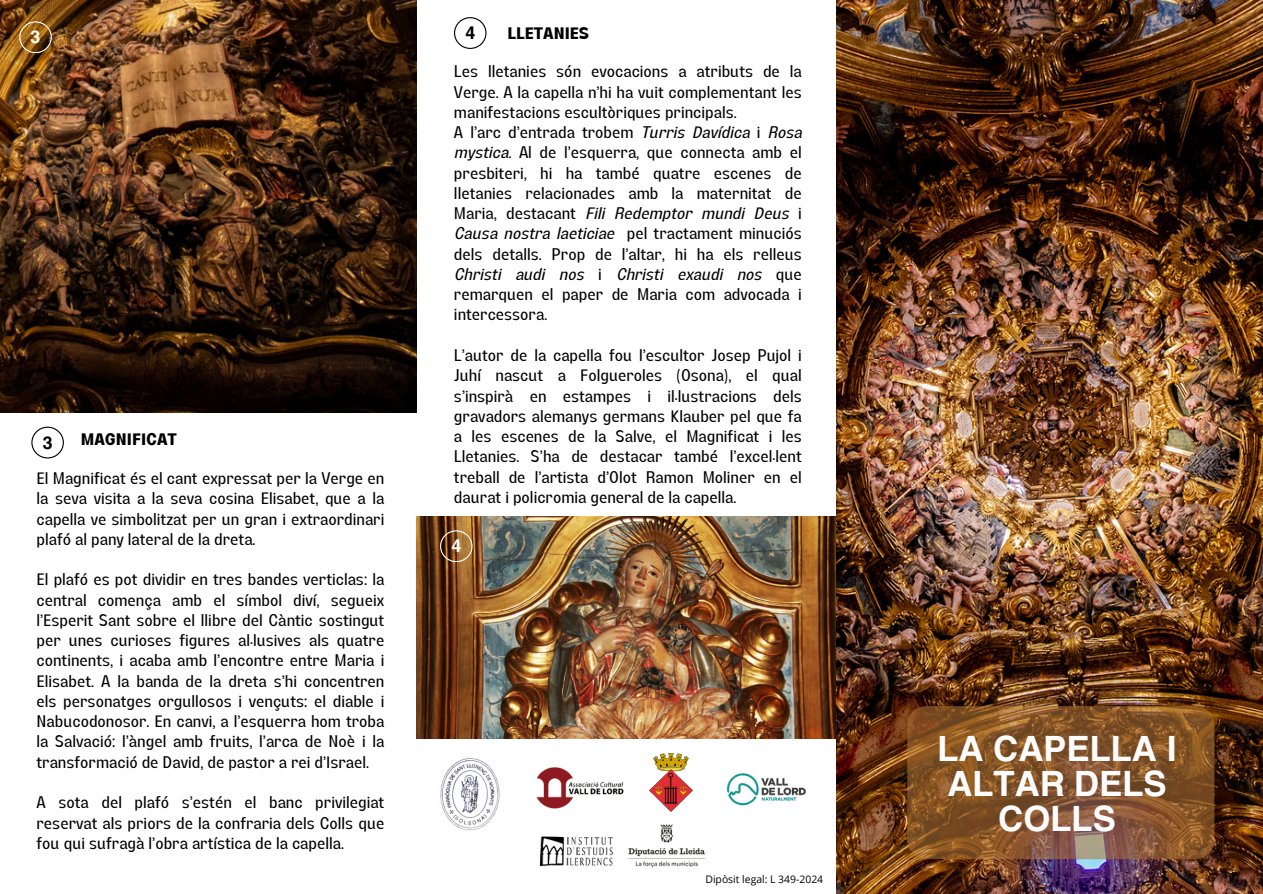
<style>
.page{position:relative;width:1263px;height:894px;background:#fff}
.page>*{position:absolute;margin:0;border:0;box-sizing:border-box;transform-origin:0 0}
.t1{font:700 34.5px/34.8px "Helios";color:#fcfcfc;text-align:center}
.t2{font:700 17.55px "Helios";color:#000}
.t3{font:700 17.55px "Helios";color:#fff}
.t4{font:16.5px/20.2px "Lazord";color:#000;text-align:justify}
.t5{font:700 16.5px "Lazord";color:#000}
.t6{font:10.35px "Open Sans";color:#000}
.s1{font-style:italic}
</style>
<div class="page">
<img style="left:440px;top:758px;width:60px;height:73px">
<img style="left:726px;top:773px;width:80px;height:33px">
<img style="left:536px;top:767px;width:88px;height:39px">
<img style="left:539px;top:806px;width:166px;height:62px">
<img style="left:650px;top:753px;width:42px;height:58px">
<img style="left:0;top:0;width:417px;height:412px">
<svg style="left:31px;top:426px;width:33px;height:32px"></svg>
<svg style="left:19px;top:21px;width:33px;height:32px"></svg>
<svg style="left:454px;top:17px;width:32px;height:32px"></svg>
<img style="left:417px;top:516px;width:420px;height:222px">
<img style="left:837px;top:0;width:426px;height:893px">
<svg style="left:907px;top:706px;width:307px;height:152px"></svg>
<svg style="left:440px;top:530px;width:33px;height:31px"></svg>
<h3 class="t3" style="left:31px;top:26px;width:11px">3</h3>
<h3 class="t2" style="left:465px;top:22px;width:11px">4</h3>
<p class="t5" style="left:507px;top:27px;width:84px">LLETANIES</p>
<p class="t5" style="left:81px;top:433px;width:98px">MAGNIFICAT</p>
<p class="t4" style="left:37px;top:470px;width:349px">El Magnificat és el cant expressat per la Verge en la seva visita a la seva cosina Elisabet, que a la capella ve simbolitzat per un gran i extraordinari plafó al pany lateral de la dreta.</p>
<p class="t4" style="left:37px;top:571px;width:349px">El plafó es pot dividir en tres bandes verticlas: la central comença amb el símbol diví, segueix l’Esperit Sant sobre el llibre del Càntic sostingut per unes curioses figures al·lusives als quatre continents, i acaba amb l’encontre entre Maria i Elisabet. A la banda de la dreta s’hi concentren els personatges orgullosos i vençuts: el diable i Nabucodonosor. En canvi, a l’esquerra hom troba la Salvació: l’àngel amb fruits, l’arca de Noè i la transformació de David, de pastor a rei d’Israel.</p>
<p class="t4" style="left:37px;top:794px;width:349px">A sota del plafó s’estén el banc privilegiat reservat als priors de la confraria dels Colls que fou qui sufragà l’obra artística de la capella.</p>
<h3 class="t2" style="left:43px;top:431px;width:11px">3</h3>
<h3 class="t4" style="left:454px;top:63px;width:349px;text-align:left">Les lletanies són evocacions a atributs de la Verge. A la capella n’hi ha vuit complementant les manifestacions escultòriques principals.<br>A l’arc d’entrada trobem <span class="s1">Turris Davídica</span> i <span class="s1">Rosa mystica.</span> Al de l’esquerra, que connecta amb el presbiteri, hi ha també quatre escenes de lletanies relacionades amb la maternitat de Maria, destacant <span class="s1">Fili Redemptor mundi Deus</span> i <span class="s1">Causa nostra laeticiae</span> pel tractament minuciós dels detalls. Prop de l’altar, hi ha els relleus <span class="s1">Christi audi nos</span> i <span class="s1">Christi exaudi nos</span> que remarquen el paper de Maria com advocada i intercessora.</h3>
<p class="t4" style="left:454px;top:347px;width:349px">L’autor de la capella fou l’escultor Josep Pujol i Juhí nascut a Folgueroles (Osona), el qual s’inspirà en estampes i il·lustracions dels gravadors alemanys germans Klauber pel que fa a les escenes de la Salve, el Magnificat i les Lletanies. S’ha de destacar també l’excel·lent treball de l’artista d’Olot Ramon Moliner en el daurat i policromia general de la capella.</p>
<h1 class="t3" style="left:451px;top:535px;width:11px">4</h1>
<p class="t6" style="left:705px;top:871px;width:119px">Dipòsit legal: L 349-2024</p>
<p class="t1" style="left:937px;top:730px;width:241px">LA CAPELLA I<br>ALTAR DELS<br>COLLS</p>
</div>
